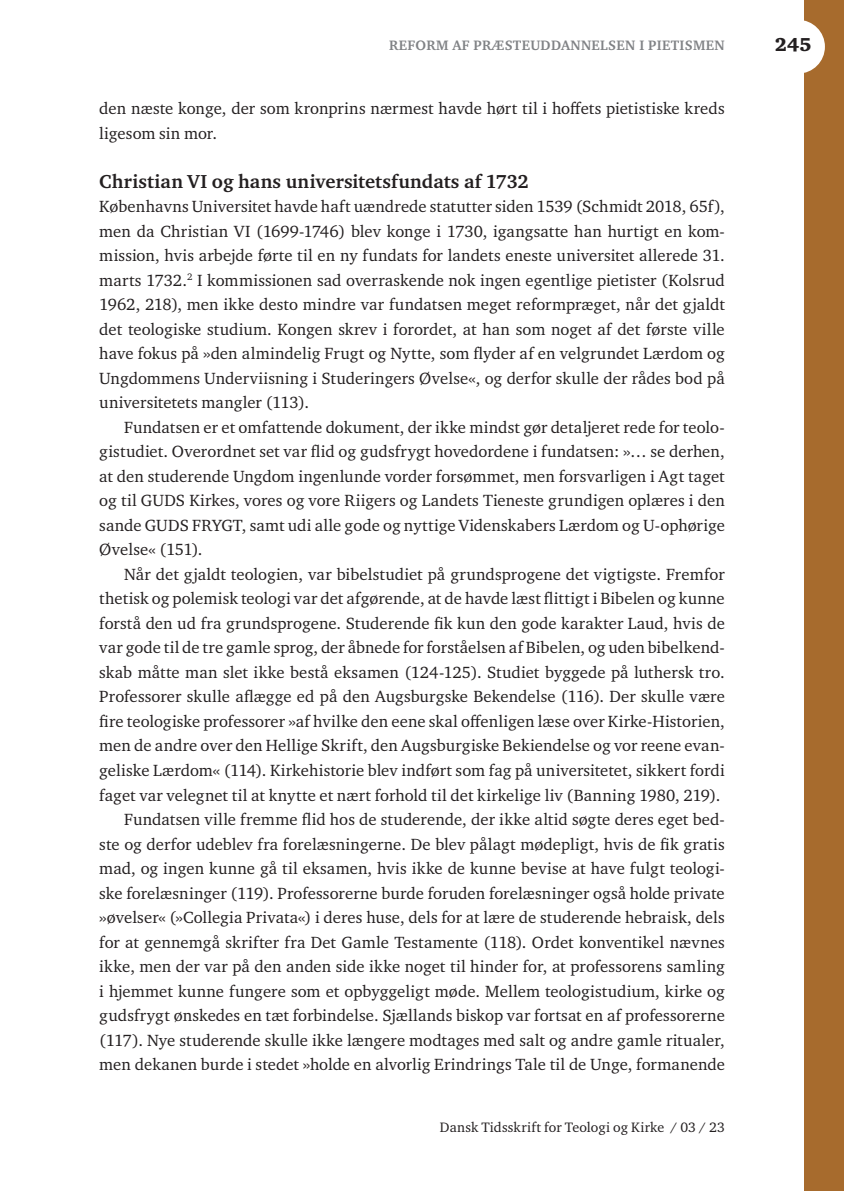
<style>
.page{position:relative;width:844px;height:1191px;background:#fff}
.page>*{position:absolute;margin:0;border:0;box-sizing:border-box;transform-origin:0 0}
.t1{font:700 19.25px "Charter ITC Std";letter-spacing:.01em;color:#231f20}
.t2{font:900 19.25px "Charter ITC Std";color:#231f20}
.t3{font:16.62px/24.5px "Charter ITC Std";letter-spacing:.005em;color:#231f20;text-align:justify}
.t4{font:14px "Charter ITC Std";letter-spacing:.01em;color:#231f20}
.t5{font:700 14px "Charter ITC Std";letter-spacing:.025em;color:#808285}
</style>
<div class="page">
<div style="left:804px;top:0;width:39px;height:1191px;background:#a76b2d"></div>
<div style="left:771px;top:20px;width:53px;height:54px;background:#fff;border-radius:50%"></div>
<p class="t5" style="left:389px;top:37px;width:337px">REFORM AF PRÆSTEUDDANNELSEN I PIETISMEN</p>
<p class="t3" style="left:99px;top:96px;width:626px">den næste konge, der som kronprins nærmest havde hørt til i hoffets pietistiske kreds ligesom sin mor.</p>
<p class="t1" style="left:99px;top:169px;width:431px">Christian VI og hans universitetsfundats af 1732</p>
<p class="t3" style="left:99px;top:194px;width:627px">Københavns Universitet havde haft uændrede statutter siden 1539 (Schmidt 2018, 65f), men da Christian VI (1699-1746) blev konge i 1730, igangsatte han hurtigt en kom&shy;mission, hvis arbejde førte til en ny fundats for landets eneste universitet allerede 31. marts 1732.<sup>2</sup> I kommissionen sad overraskende nok ingen egentlige pietister (Kolsrud 1962, 218), men ikke desto mindre var fundatsen meget reformpræget, når det gjaldt det teologiske studium. Kongen skrev i forordet, at han som noget af det første ville have fokus på »den almindelig Frugt og Nytte, som flyder af en velgrundet Lærdom og Ungdommens Underviisning i Studeringers Øvelse«, og derfor skulle der rådes bod på universitetets mangler (113).</p>
<p class="t3" style="left:99px;top:414px;width:627px;text-indent:25px">Fundatsen er et omfattende dokument, der ikke mindst gør detaljeret rede for teolo&shy;gistudiet. Overordnet set var flid og gudsfrygt hovedordene i fundatsen: »… se derhen, at den studerende Ungdom ingenlunde vorder forsømmet, men forsvarligen i Agt taget og til GUDS Kirkes, vores og vore Riigers og Landets Tieneste grundigen oplæres i den sande GUDS FRYGT, samt udi alle gode og nyttige Videnskabers Lærdom og U-ophørige Øvelse« (151).</p>
<p class="t3" style="left:99px;top:561px;width:627px;text-align:right">Når det gjaldt teologien, var bibelstudiet på grundsprogene det vigtigste. Fremfor thetisk og polemisk teologi var det afgørende, at de havde læst flittigt i Bibelen og kunne forstå den ud fra grundsprogene. Studerende fik kun den gode karakter Laud, hvis de var gode til de tre gamle sprog, der åbnede for forståelsen af Bibelen, og uden bibelkend&shy;skab måtte man slet ikke bestå eksamen (124-125). Studiet byggede på luthersk tro.<br>Professorer skulle aflægge ed på den Augsburgske Bekendelse (116). Der skulle være fire teologiske professorer »af hvilke den eene skal offenligen læse over Kirke-Historien, men de andre over den Hellige Skrift, den Augsburgiske Bekiendelse og vor reene evan&shy;geliske Lærdom« (114). Kirkehistorie blev indført som fag på universitetet, sikkert fordi faget var velegnet til at knytte et nært forhold til det kirkelige liv (Banning 1980, 219).<br>Fundatsen ville fremme flid hos de studerende, der ikke altid søgte deres eget bed-<br>ste og derfor udeblev fra forelæsningerne. De blev pålagt mødepligt, hvis de fik gratis mad, og ingen kunne gå til eksamen, hvis ikke de kunne bevise at have fulgt teologi&shy;ske forelæsninger (119). Professorerne burde foruden forelæsninger også holde private »øvelser« (»Collegia Privata«) i deres huse, dels for at lære de studerende hebraisk, dels for at gennemgå skrifter fra Det Gamle Testamente (118). Ordet konventikel nævnes ikke, men der var på den anden side ikke noget til hinder for, at professorens samling i hjemmet kunne fungere som et opbyggeligt møde. Mellem teologistudium, kirke og gudsfrygt ønskedes en tæt forbindelse. Sjællands biskop var fortsat en af professorerne (117). Nye studerende skulle ikke længere modtages med salt og andre gamle ritualer, men dekanen burde i stedet »holde en alvorlig Erindrings Tale til de Unge, formanende</p>
<p class="t4" style="left:440px;top:1118px;width:286px">Dansk Tidsskrift for Teologi og Kirke / 03 / 23</p>
<p class="t2" style="left:774px;top:33px;width:38px">245</p>
</div>
